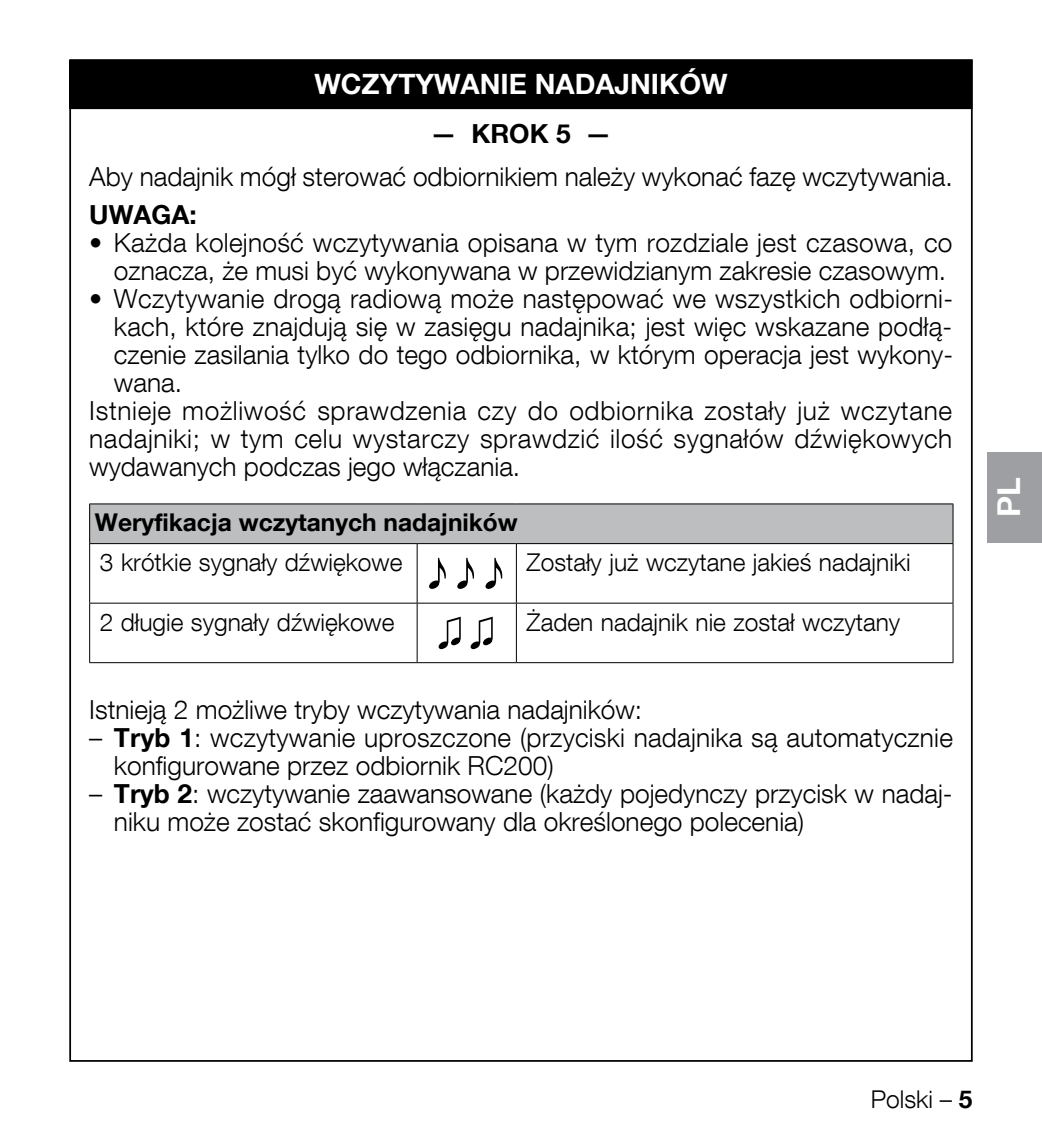
<style>
.page{position:relative;width:1042px;height:1141px;background:#fff}
.page>*{position:absolute;margin:0;border:0;box-sizing:border-box;transform-origin:0 0}
.t1{font:700 31.5px "Helvetica Neue LT Com";color:#fff}
.t2{font:700 28px "Helvetica Neue LT Com";color:#fff}
.t3{font:300 26.25px/28px "Helvetica Neue LT Com";color:#000}
.t4{font:300 26.25px "Helvetica Neue LT Com";letter-spacing:.025em;color:#000}
.t5{font:300 26.25px "Helvetica Neue LT Com";letter-spacing:.02em;color:#000}
.t6{font:700 26.25px "Helvetica Neue LT Com";color:#000}
.t7{font:300 24.5px "Helvetica Neue LT Com";color:#000}
.t8{font:700 24.5px "Helvetica Neue LT Com";color:#000}
.s1{font-weight:700}
</style>
<div class="page">
<div style="left:987px;top:452px;width:55px;height:90px;background:#9d9fa2"></div>
<div style="left:90px;top:504px;width:863px;height:40px;background:#bcbec0"></div>
<svg style="left:90px;top:544px;width:426px;height:118px"></svg>
<hr style="left:89px;top:503px;width:328px;height:2px;background:#000">
<hr style="left:89px;top:504px;width:1px;height:39px;background:#000">
<hr style="left:417px;top:503px;width:99px;height:2px;background:#000">
<hr style="left:516px;top:503px;width:437px;height:2px;background:#000">
<hr style="left:952px;top:504px;width:1px;height:39px;background:#000">
<hr style="left:89px;top:543px;width:328px;height:1px;background:#000">
<hr style="left:89px;top:544px;width:1px;height:59px;background:#000">
<hr style="left:417px;top:543px;width:99px;height:1px;background:#000">
<hr style="left:416px;top:544px;width:2px;height:59px;background:#000">
<hr style="left:516px;top:543px;width:437px;height:1px;background:#000">
<hr style="left:516px;top:544px;width:1px;height:59px;background:#000">
<hr style="left:952px;top:544px;width:1px;height:59px;background:#000">
<hr style="left:89px;top:603px;width:328px;height:1px;background:#000">
<hr style="left:89px;top:603px;width:1px;height:59px;background:#000">
<hr style="left:417px;top:603px;width:99px;height:1px;background:#000">
<hr style="left:416px;top:603px;width:2px;height:59px;background:#000">
<hr style="left:516px;top:603px;width:437px;height:1px;background:#000">
<hr style="left:516px;top:603px;width:1px;height:59px;background:#000">
<hr style="left:952px;top:603px;width:1px;height:59px;background:#000">
<hr style="left:89px;top:662px;width:328px;height:1px;background:#000">
<hr style="left:417px;top:662px;width:99px;height:1px;background:#000">
<hr style="left:516px;top:662px;width:437px;height:1px;background:#000">
<svg style="left:429px;top:558px;width:17px;height:31px"></svg>
<svg style="left:457px;top:558px;width:17px;height:31px"></svg>
<svg style="left:485px;top:558px;width:17px;height:31px"></svg>
<svg style="left:438px;top:617px;width:23px;height:32px"></svg>
<svg style="left:470px;top:617px;width:23px;height:32px"></svg>
<div style="left:70px;top:60px;width:902px;height:49px;background:#000"></div>
<p class="t2" style="left:314px;top:67px;width:415px">WCZYTYWANIE NADAJNIKÓW</p>
<p class="t6" style="left:430px;top:117px;width:182px">— KROK 5 —</p>
<p class="t3" style="left:89px;top:162px;width:865px">Aby nadajnik mógł sterować odbiornikiem należy wykonać fazę wczytywania.</p>
<p class="t6" style="left:89px;top:198px;width:109px">UWAGA:</p>
<p class="t3" style="left:89px;top:228px;width:865px;text-align:right">• Każda kolejność wczytywania opisana w tym rozdziale jest czasowa, co oznacza, że musi być wykonywana w przewidzianym zakresie czasowym.</p>
<p class="t3" style="left:89px;top:284px;width:865px">• Wczytywanie drogą radiową może następować we wszystkich odbiorni-</p>
<p class="t3" style="left:114px;top:312px;width:840px">kach, które znajdują się w zasięgu nadajnika; jest więc wskazane podłą-</p>
<p class="t3" style="left:114px;top:340px;width:840px">czenie zasilania tylko do tego odbiornika, w którym operacja jest wykony-</p>
<p class="t3" style="left:114px;top:368px;width:70px">wana.</p>
<p class="t4" style="left:89px;top:394px;width:864px">Istnieje możliwość sprawdzenia czy do odbiornika zostały już wczytane</p>
<p class="t5" style="left:89px;top:422px;width:864px">nadajniki; w tym celu wystarczy sprawdzić ilość sygnałów dźwiękowych</p>
<p class="t3" style="left:89px;top:452px;width:432px">wydawanych podczas jego włączania.</p>
<p class="t8" style="left:95px;top:507px;width:424px">Weryfikacja wczytanych nadajników</p>
<p class="t7" style="left:100px;top:547px;width:304px">3 krótkie sygnały dźwiękowe</p>
<p class="t7" style="left:527px;top:547px;width:385px">Zostały już wczytane jakieś nadajniki</p>
<p class="t7" style="left:100px;top:607px;width:296px">2 długie sygnały dźwiękowe</p>
<p class="t7" style="left:527px;top:607px;width:375px">Żaden nadajnik nie został wczytany</p>
<p class="t3" style="left:89px;top:695px;width:554px">Istnieją 2 możliwe tryby wczytywania nadajników:</p>
<p class="t3" style="left:114px;top:723px;width:840px;text-indent:-25px">– <span class="s1">Tryb 1</span>: wczytywanie uproszczone (przyciski nadajnika są automatycznie konfigurowane przez odbiornik RC200)</p>
<p class="t3" style="left:114px;top:779px;width:840px;text-indent:-25px">– <span class="s1">Tryb 2</span>: wczytywanie zaawansowane (każdy pojedynczy przycisk w nadaj&shy;niku może zostać skonfigurowany dla określonego polecenia)</p>
<p class="t1" style="left:989px;top:517px;width:41px;rotate:-90deg">PL</p>
<p class="t7" style="left:871px;top:1084px;width:103px">Polski – <span class="s1">5</span></p>
</div>
